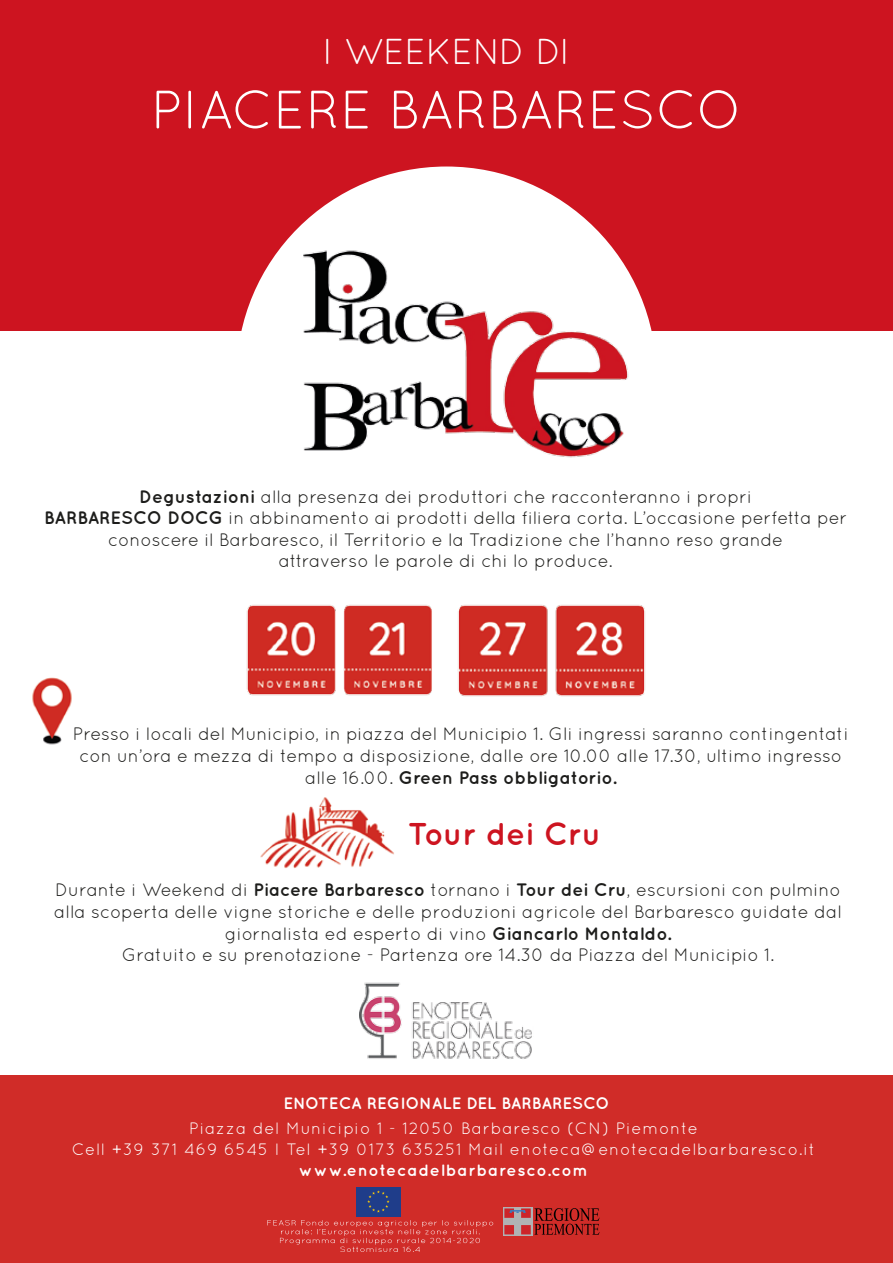
<style>
.page{position:relative;width:893px;height:1263px;background:#fff}
.page>*{position:absolute;margin:0;border:0;box-sizing:border-box;transform-origin:0 0}
.t1{font:54px "Quicksand";color:#fff}
.t2{font:36px "Quicksand";color:#fff}
.t3{font:700 31.5px "Quicksand";color:#cd1420}
.t4{font:18px/21.6px "Quicksand";color:#1d1d1b;text-align:center}
.t5{font:16.5px/21px "Quicksand";letter-spacing:.05em;color:#fff;text-align:center}
.t6{font:700 16.5px "Quicksand";color:#fff}
.t7{font:700 16.5px "Quicksand";letter-spacing:.05em;color:#fff}
.s1{font-weight:700}
</style>
<div class="page">
<img style="left:32px;top:677px;width:40px;height:68px">
<div style="left:0;top:0;width:893px;height:330px;background:#cd1420"></div>
<div style="left:0;top:1076px;width:893px;height:187px;background:#d02c28"></div>
<div style="left:236px;top:166px;width:420px;height:420px;background:#fff;border-radius:50%"></div>
<img style="left:276px;top:229px;width:374px;height:155px">
<img style="left:359px;top:982px;width:173px;height:77px">
<img style="left:246px;top:384px;width:399px;height:485px">
<div style="left:503px;top:1207px;width:29px;height:29px;background:#b0b2b4"></div>
<svg style="left:504px;top:1208px;width:95px;height:27px"></svg>
<div style="left:356px;top:1187px;width:44px;height:29px;background:#1f3d8a"></div>
<svg style="left:367px;top:1190px;width:23px;height:22px"></svg>
<svg style="left:267px;top:1220px;width:226px;height:32px"></svg>
<h2 class="t2" style="left:322px;top:30px;width:250px">I WEEKEND DI</h2>
<h1 class="t1" style="left:151px;top:79px;width:593px">PIACERE BARBARESCO</h1>
<p class="t4" style="left:44px;top:485px;width:805px"><span class="s1">Degustazioni</span> alla presenza dei produttori che racconteranno i propri<br><span class="s1">BARBARESCO DOCG</span> in abbinamento ai prodotti della filiera corta. L’occasione perfetta per conoscere il Barbaresco, il Territorio e la Tradizione che l’hanno reso grande<br>attraverso le parole di chi lo produce.</p>
<p class="t4" style="left:73px;top:723px;width:777px">Presso i locali del Municipio, in piazza del Municipio 1. Gli ingressi saranno contingentati con un’ora e mezza di tempo a disposizione, dalle ore 10.00 alle 17.30, ultimo ingresso alle 16.00. <span class="s1">Green Pass obbligatorio.</span></p>
<h3 class="t3" style="left:408px;top:815px;width:195px">Tour dei Cru</h3>
<p class="t4" style="left:54px;top:879px;width:789px">Durante i Weekend di <span class="s1">Piacere Barbaresco</span> tornano i <span class="s1">Tour dei Cru</span>, escursioni con pulmino alla scoperta delle vigne storiche e delle produzioni agricole del Barbaresco guidate dal giornalista ed esperto di vino <span class="s1">Giancarlo Montaldo.<br></span>Gratuito e su prenotazione - Partenza ore 14.30 da Piazza del Municipio 1.</p>
<p class="t6" style="left:283px;top:1093px;width:328px">ENOTECA REGIONALE DEL BARBARESCO</p>
<p class="t5" style="left:72px;top:1118px;width:745px">Piazza del Municipio 1 - 12050 Barbaresco (CN) Piemonte<br>Cell +39 371 469 6545 I Tel +39 0173 635251 Mail enoteca@enotecadelbarbaresco.it</p>
<p class="t7" style="left:299px;top:1161px;width:291px">www.enotecadelbarbaresco.com</p>
</div>
